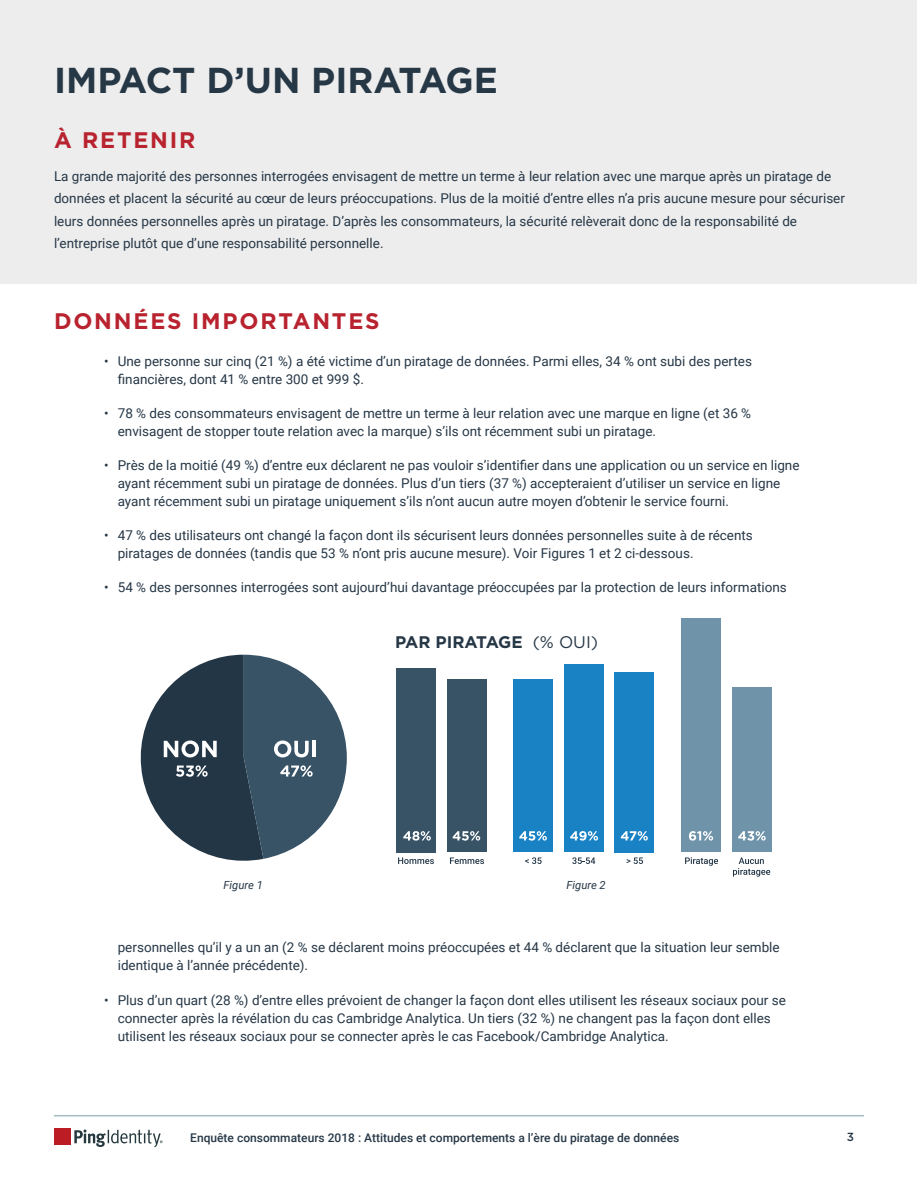
<style>
.page{position:relative;width:918px;height:1188px;background:#fff}
.page>*{position:absolute;margin:0;border:0;box-sizing:border-box;transform-origin:0 0}
.t1{font:700 36px "Gotham";color:#263746}
.t2{font:700 22.5px "Gotham";letter-spacing:.08em;color:#b8232f}
.t3{font:700 16.8px "Gotham";color:#263746}
.t4{font:13.5px/18px "Roboto";color:#263746}
.t5{font:500 12px "Roboto";color:#263746}
.t6{font:500 11.7px "Gotham";color:#263746}
.t7{font:italic 11.25px "Roboto";color:#263746}
.s1{font-weight:400}
</style>
<div class="page">
<hr style="left:54px;top:1115px;width:810px;height:1px;background:#a4bac2">
<div style="left:54px;top:1128px;width:17px;height:17px;background:#bc1d25"></div>
<svg style="left:74px;top:1129px;width:89px;height:18px"></svg>
<div style="left:1px;top:1px;width:916px;height:283px;background:#ededed"></div>
<svg style="left:140px;top:655px;width:207px;height:206px"></svg>
<hr style="left:312px;top:741px;width:4px;height:16px;background:#fff">
<div style="left:732px;top:687px;width:39px;height:165px;background:#6f94aa"></div>
<div style="left:681px;top:618px;width:40px;height:234px;background:#6f94aa"></div>
<div style="left:614px;top:672px;width:40px;height:180px;background:#1982c5"></div>
<div style="left:564px;top:664px;width:40px;height:188px;background:#1982c5"></div>
<div style="left:514px;top:680px;width:39px;height:172px;background:#1982c5"></div>
<div style="left:447px;top:680px;width:39px;height:172px;background:#395366"></div>
<div style="left:396px;top:668px;width:40px;height:184px;background:#395366"></div>
<svg style="left:398px;top:857px;width:36px;height:7px"></svg>
<svg style="left:450px;top:857px;width:34px;height:7px"></svg>
<svg style="left:685px;top:857px;width:33px;height:9px"></svg>
<svg style="left:733px;top:857px;width:37px;height:19px"></svg>
<svg style="left:525px;top:857px;width:17px;height:7px"></svg>
<svg style="left:572px;top:857px;width:23px;height:7px"></svg>
<svg style="left:627px;top:857px;width:16px;height:7px"></svg>
<svg style="left:403px;top:831px;width:28px;height:10px"></svg>
<svg style="left:453px;top:831px;width:27px;height:10px"></svg>
<svg style="left:519px;top:831px;width:28px;height:10px"></svg>
<svg style="left:570px;top:831px;width:28px;height:10px"></svg>
<svg style="left:621px;top:831px;width:27px;height:10px"></svg>
<svg style="left:689px;top:831px;width:24px;height:10px"></svg>
<svg style="left:738px;top:831px;width:28px;height:10px"></svg>
<p class="t1" style="left:54px;top:56px;width:445px">IMPACT D’UN PIRATAGE</p>
<p class="t2" style="left:54px;top:125px;width:143px">À RETENIR</p>
<p class="t4" style="left:54px;top:164px;width:793px;line-height:22.5px">La grande majorité des personnes interrogées envisagent de mettre un terme à leur relation avec une marque après un piratage de données et placent la sécurité au cœur de leurs préoccupations. Plus de la moitié d’entre elles n’a pris aucune mesure pour sécuriser leurs données personnelles après un piratage. D’après les consommateurs, la sécurité relèverait donc de la responsabilité de l’entreprise plutôt que d’une responsabilité personnelle.</p>
<p class="t2" style="left:54px;top:306px;width:327px">DONNÉES IMPORTANTES</p>
<p class="t4" style="left:118px;top:351px;width:636px;text-indent:-14px">• Une personne sur cinq (21 %) a été victime d’un piratage de données. Parmi elles, 34 % ont subi des pertes financières, dont 41 % entre 300 et 999 $.</p>
<p class="t4" style="left:118px;top:403px;width:635px;text-indent:-14px">• 78 % des consommateurs envisagent de mettre un terme à leur relation avec une marque en ligne (et 36 % envisagent de stopper toute relation avec la marque) s’ils ont récemment subi un piratage.</p>
<p class="t4" style="left:118px;top:456px;width:683px;text-indent:-14px">• Près de la moitié (49 %) d’entre eux déclarent ne pas vouloir s’identifier dans une application ou un service en ligne ayant récemment subi un piratage de données. Plus d’un tiers (37 %) accepteraient d’utiliser un service en ligne ayant récemment subi un piratage uniquement s’ils n’ont aucun autre moyen d’obtenir le service fourni.</p>
<p class="t4" style="left:118px;top:526px;width:637px;text-indent:-14px">• 47 % des utilisateurs ont changé la façon dont ils sécurisent leurs données personnelles suite à de récents piratages de données (tandis que 53 % n’ont pris aucune mesure). Voir Figures 1 et 2 ci-dessous.</p>
<p class="t4" style="left:104px;top:578px;width:684px">• 54 % des personnes interrogées sont aujourd’hui davantage préoccupées par la protection de leurs informations</p>
<p class="t3" style="left:395px;top:631px;width:205px">PAR PIRATAGE <span class="s1">(% OUI)</span></p>
<p class="t7" style="left:224px;top:877px;width:41px">Figure 1</p>
<p class="t7" style="left:567px;top:877px;width:41px">Figure 2</p>
<p class="t4" style="left:118px;top:938px;width:664px">personnelles qu’il y a un an (2 % se déclarent moins préoccupées et 44 % déclarent que la situation leur semble identique à l’année précédente).</p>
<p class="t4" style="left:118px;top:990px;width:670px;text-indent:-14px">• Plus d’un quart (28 %) d’entre elles prévoient de changer la façon dont elles utilisent les réseaux sociaux pour se connecter après la révélation du cas Cambridge Analytica. Un tiers (32 %) ne changent pas la façon dont elles utilisent les réseaux sociaux pour se connecter après le cas Facebook/Cambridge Analytica.</p>
<p class="t5" style="left:190px;top:1130px;width:491px">Enquête consommateurs 2018 : Attitudes et comportements a l’ère du piratage de données</p>
<p class="t6" style="left:847px;top:1129px;width:9px">3</p>
</div>
